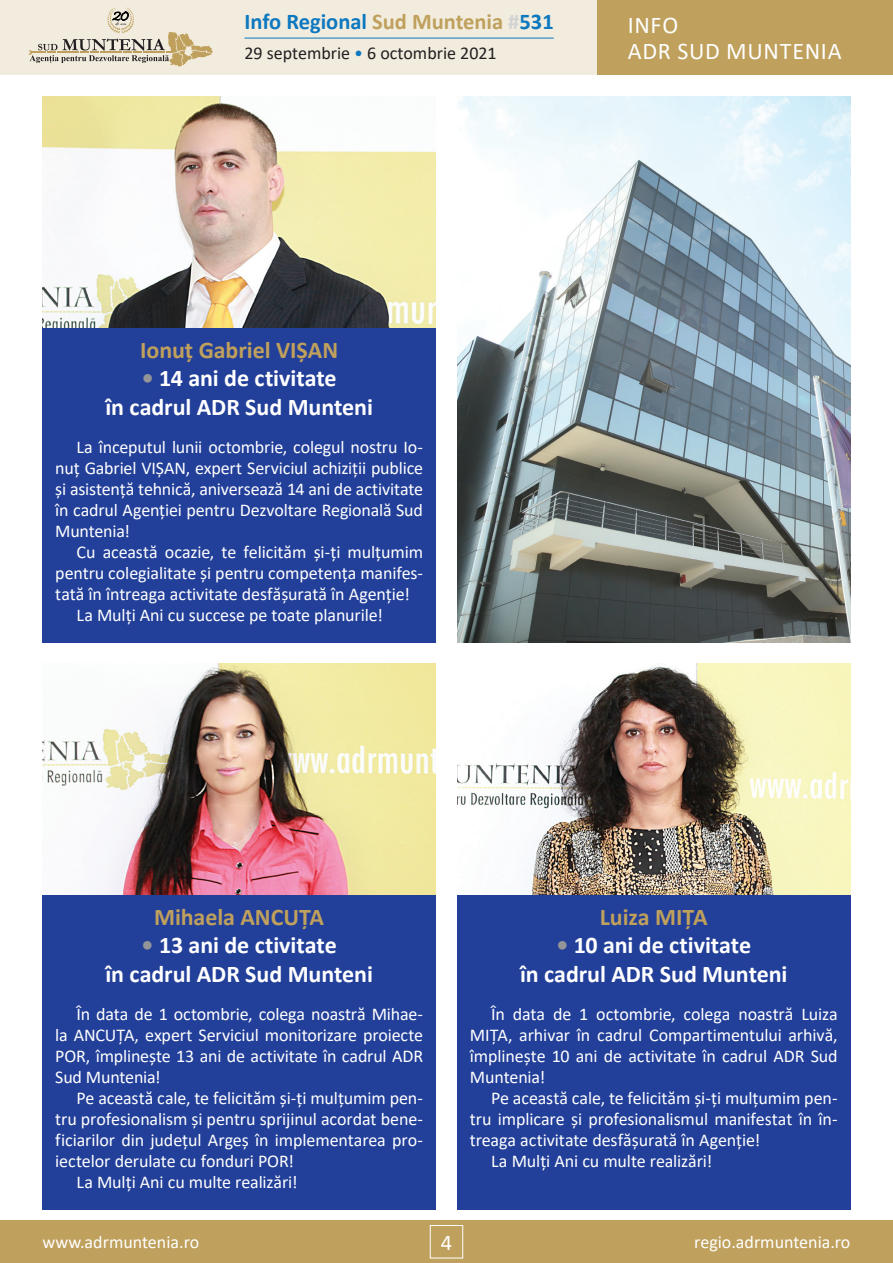
<style>
.page{position:relative;width:893px;height:1263px;background:#fff}
.page>*{position:absolute;margin:0;border:0;box-sizing:border-box;transform-origin:0 0}
.t1{font:700 24px/28.5px "Calibri";letter-spacing:-.005em;color:#fff;text-align:center}
.t2{font:700 24px "Calibri";letter-spacing:-.005em;color:#bfa05c}
.t3{font:24px/25.5px "Calibri";letter-spacing:.03em;color:#fff}
.t4{font:700 22.5px "Calibri";color:#0c78bf}
.t5{font:22.5px "Calibri";color:#fff}
.t6{font:18px/21px "Calibri";letter-spacing:-.005em;color:#fff;text-align:justify}
.t7{font:18px "Calibri";color:#231f20}
.s1{color:#bfa05c}
.s2{color:#d1d2d4}
.s3{color:#0c78bf}
.s4{color:#939598}
</style>
<div class="page">
<div style="left:0;top:1220px;width:893px;height:43px;background:#bfa05c"></div>
<div style="left:430px;top:1225px;width:33px;height:33px;border:1px solid #fff"></div>
<div style="left:0;top:0;width:893px;height:75px;background:#f2ecdf"></div>
<div style="left:597px;top:0;width:296px;height:75px;background:#bfa05c"></div>
<hr style="left:244px;top:38px;width:310px;height:1px;background:#0c78bf">
<svg style="left:29px;top:8px;width:184px;height:58px"></svg>
<div style="left:43px;top:327px;width:393px;height:315px;background:#223f99"></div>
<img style="left:43px;top:96px;width:393px;height:231px">
<div style="left:43px;top:894px;width:393px;height:315px;background:#223f99"></div>
<img style="left:43px;top:663px;width:393px;height:231px">
<div style="left:457px;top:894px;width:393px;height:315px;background:#223f99"></div>
<img style="left:457px;top:663px;width:393px;height:231px">
<img style="left:457px;top:96px;width:393px;height:546px">
<p class="t4" style="left:244px;top:6px;width:311px">Info Regional <span class="s1">Sud Muntenia</span> <span class="s2">#</span>531</p>
<p class="t7" style="left:244px;top:41px;width:254px">29 septembrie <span class="s3">•</span> 6 octombrie 2021</p>
<h1 class="t3" style="left:628px;top:12px;width:216px">INFO<br>ADR SUD MUNTENIA</h1>
<h1 class="t2" style="left:140px;top:333px;width:200px">Ionuț Gabriel VIȘAN</h1>
<h1 class="t1" style="left:106px;top:364px;width:269px"><span class="s4">•</span> 14 ani de ctivitate<br>în cadrul ADR Sud Munteni</h1>
<p class="t6" style="left:55px;top:436px;width:369px;text-indent:21px">La începutul lunii octombrie, colegul nostru Io&shy;nuț Gabriel VIȘAN, expert Serviciul achiziții publice și asistență tehnică, aniversează 14 ani de activitate în cadrul Agenției pentru Dezvoltare Regională Sud Muntenia!</p>
<p class="t6" style="left:77px;top:541px;width:348px">Cu această ocazie, te felicităm și-ți mulțumim</p>
<p class="t6" style="left:55px;top:562px;width:369px">pentru colegialitate și pentru competența manifes-</p>
<p class="t6" style="left:55px;top:583px;width:356px">tată în întreaga activitate desfășurată în Agenție!</p>
<p class="t6" style="left:77px;top:604px;width:308px">La Mulți Ani cu succese pe toate planurile!</p>
<h1 class="t2" style="left:154px;top:900px;width:172px">Mihaela ANCUȚA</h1>
<h1 class="t1" style="left:106px;top:931px;width:269px"><span class="s4">•</span> 13 ani de ctivitate<br>în cadrul ADR Sud Munteni</h1>
<p class="t6" style="left:55px;top:1003px;width:369px;text-indent:21px">În data de 1 octombrie, colega noastră Mihae&shy;la ANCUȚA, expert Serviciul monitorizare proiecte POR, împlinește 13 ani de activitate în cadrul ADR Sud Muntenia!</p>
<p class="t6" style="left:77px;top:1087px;width:348px">Pe această cale, te felicităm și-ți mulțumim pen-</p>
<p class="t6" style="left:55px;top:1108px;width:369px">tru profesionalism și pentru sprijinul acordat bene-</p>
<p class="t6" style="left:55px;top:1129px;width:369px">ficiarilor din județul Argeș în implementarea pro-</p>
<p class="t6" style="left:55px;top:1150px;width:240px">iectelor derulate cu fonduri POR!</p>
<p class="t6" style="left:77px;top:1171px;width:223px">La Mulți Ani cu multe realizări!</p>
<h1 class="t2" style="left:600px;top:900px;width:109px">Luiza MIȚA</h1>
<h1 class="t1" style="left:520px;top:931px;width:269px"><span class="s4">•</span> 10 ani de ctivitate<br>în cadrul ADR Sud Munteni</h1>
<p class="t6" style="left:470px;top:1003px;width:369px;text-indent:21px">În data de 1 octombrie, colega noastră Luiza MIȚA, arhivar în cadrul Compartimentului arhivă, împlinește 10 ani de activitate în cadrul ADR Sud Muntenia!</p>
<p class="t6" style="left:491px;top:1087px;width:348px">Pe această cale, te felicităm și-ți mulțumim pen-</p>
<p class="t6" style="left:470px;top:1108px;width:369px">tru implicare și profesionalismul manifestat în în-</p>
<p class="t6" style="left:470px;top:1129px;width:292px">treaga activitate desfășurată în Agenție!</p>
<p class="t6" style="left:491px;top:1150px;width:223px">La Mulți Ani cu multe realizări!</p>
<p class="t6" style="left:43px;top:1231px;width:158px">www.adrmuntenia.ro</p>
<p class="t5" style="left:441px;top:1226px;width:13px">4</p>
<p class="t6" style="left:694px;top:1231px;width:158px">regio.adrmuntenia.ro</p>
</div>
